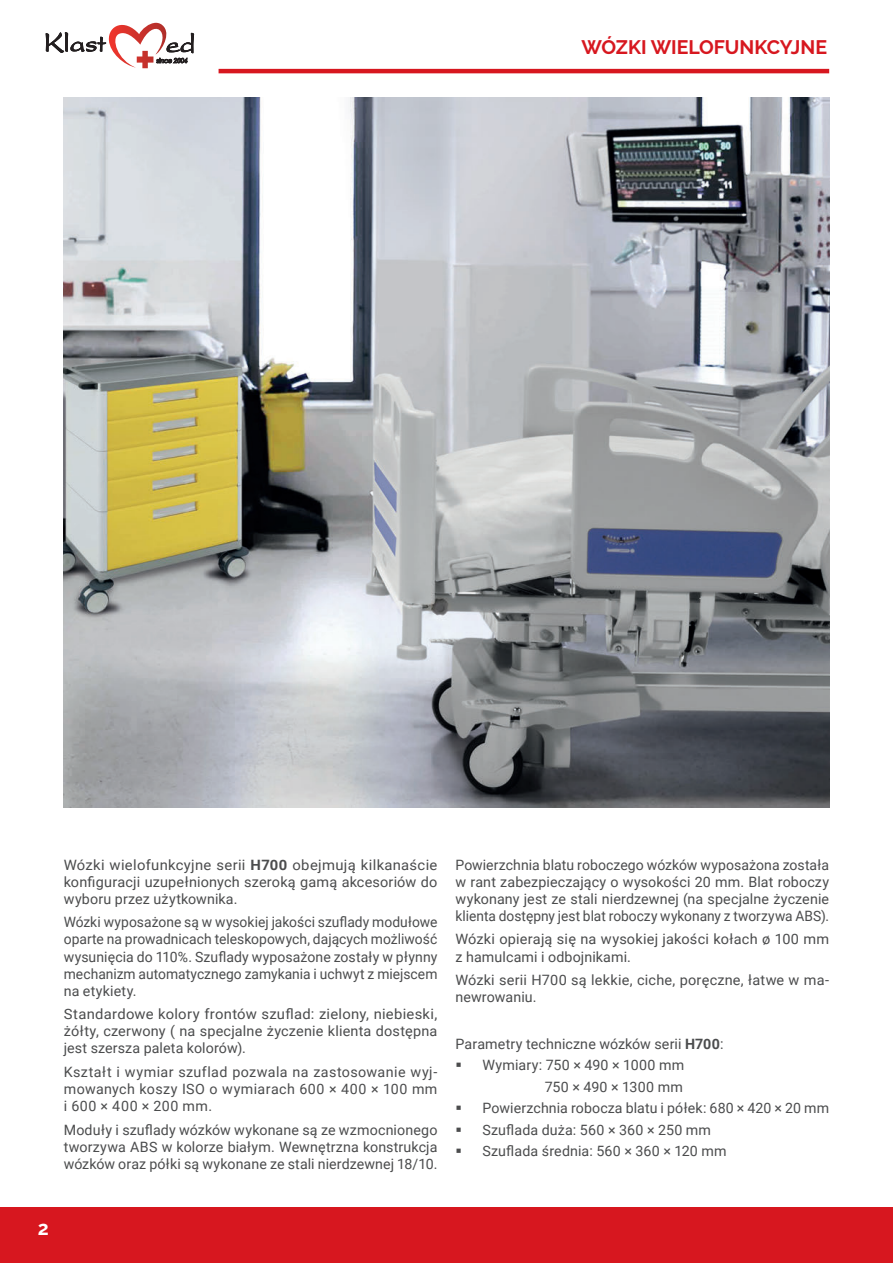
<style>
.page{position:relative;width:893px;height:1263px;background:#fff}
.page>*{position:absolute;margin:0;border:0;box-sizing:border-box;transform-origin:0 0}
.t1{font:700 19.5px "Raleway";color:#d7171f}
.t2{font:700 19.5px "Raleway";color:#fff}
.t3{font:14.25px/17.1px "Roboto";letter-spacing:.01em;color:#4b4c4d;text-align:justify}
.t4{font:14.25px/17.1px "Roboto";letter-spacing:.01em;color:#4b4c4d;text-align:justify;scale:1.04 1}
.s1{font-weight:700}
</style>
<div class="page">
<img style="left:64px;top:98px;width:765px;height:710px">
<div style="left:0;top:1208px;width:893px;height:55px;background:#d7171f"></div>
<svg style="left:46px;top:22px;width:148px;height:46px"></svg>
<hr style="left:219px;top:69px;width:610px;height:4px;background:#d7171f">
<h1 class="t1" style="left:581px;top:36px;width:247px">WÓZKI WIELOFUNKCYJNE</h1>
<p class="t4" style="left:64px;top:855px;width:361px">Wózki wielofunkcyjne serii <span class="s1">H700</span> obejmują kilkanaście konfiguracji uzupełnionych szeroką gamą akcesoriów do wyboru przez użytkownika.</p>
<p class="t3" style="left:64px;top:913px;width:375px">Wózki wyposażone są w wysokiej jakości szuflady modułowe oparte na prowadnicach teleskopowych, dających możliwość wysunięcia do 110%. Szuflady wyposażone zostały w płynny mechanizm automatycznego zamykania i uchwyt z miejscem na etykiety.</p>
<p class="t4" style="left:64px;top:1005px;width:361px">Standardowe kolory frontów szuflad: zielony, niebieski, żółty, czerwony ( na specjalne życzenie klienta dostępna jest szersza paleta kolorów).</p>
<p class="t3" style="left:64px;top:1063px;width:375px">Kształt i wymiar szuflad pozwala na zastosowanie wyj&shy;mowanych koszy ISO o wymiarach 600 × 400 × 100 mm i 600 × 400 × 200 mm.</p>
<p class="t3" style="left:64px;top:1120px;width:375px">Moduły i szuflady wózków wykonane są ze wzmocnionego tworzywa ABS w kolorze białym. Wewnętrzna konstrukcja wózków oraz półki są wykonane ze stali nierdzewnej 18/10.</p>
<p class="t3" style="left:455px;top:855px;width:375px">Powierzchnia blatu roboczego wózków wyposażona została w rant zabezpieczający o wysokości 20 mm. Blat roboczy wykonany jest ze stali nierdzewnej (na specjalne życzenie klienta dostępny jest blat roboczy wykonany z tworzywa ABS).</p>
<p class="t3" style="left:455px;top:930px;width:375px">Wózki opierają się na wysokiej jakości kołach ø 100 mm z hamulcami i odbojnikami.</p>
<p class="t3" style="left:455px;top:971px;width:375px">Wózki serii H700 są lekkie, ciche, poręczne, łatwe w ma&shy;newrowaniu.</p>
<p class="t3" style="left:455px;top:1035px;width:270px">Parametry techniczne wózków serii <span class="s1">H700</span>:</p>
<p class="t3" style="left:482px;top:1056px;width:203px">Wymiary: 750 × 490 × 1000 mm</p>
<p class="t3" style="left:545px;top:1078px;width:139px">750 × 490 × 1300 mm</p>
<p class="t3" style="left:482px;top:1099px;width:348px">Powierzchnia robocza blatu i półek: 680 × 420 × 20 mm</p>
<p class="t3" style="left:482px;top:1120px;width:230px">Szuflada duża: 560 × 360 × 250 mm</p>
<p class="t3" style="left:482px;top:1142px;width:245px">Szuflada średnia: 560 × 360 × 120 mm</p>
<h1 class="t2" style="left:38px;top:1216px;width:12px">2</h1>
</div>
